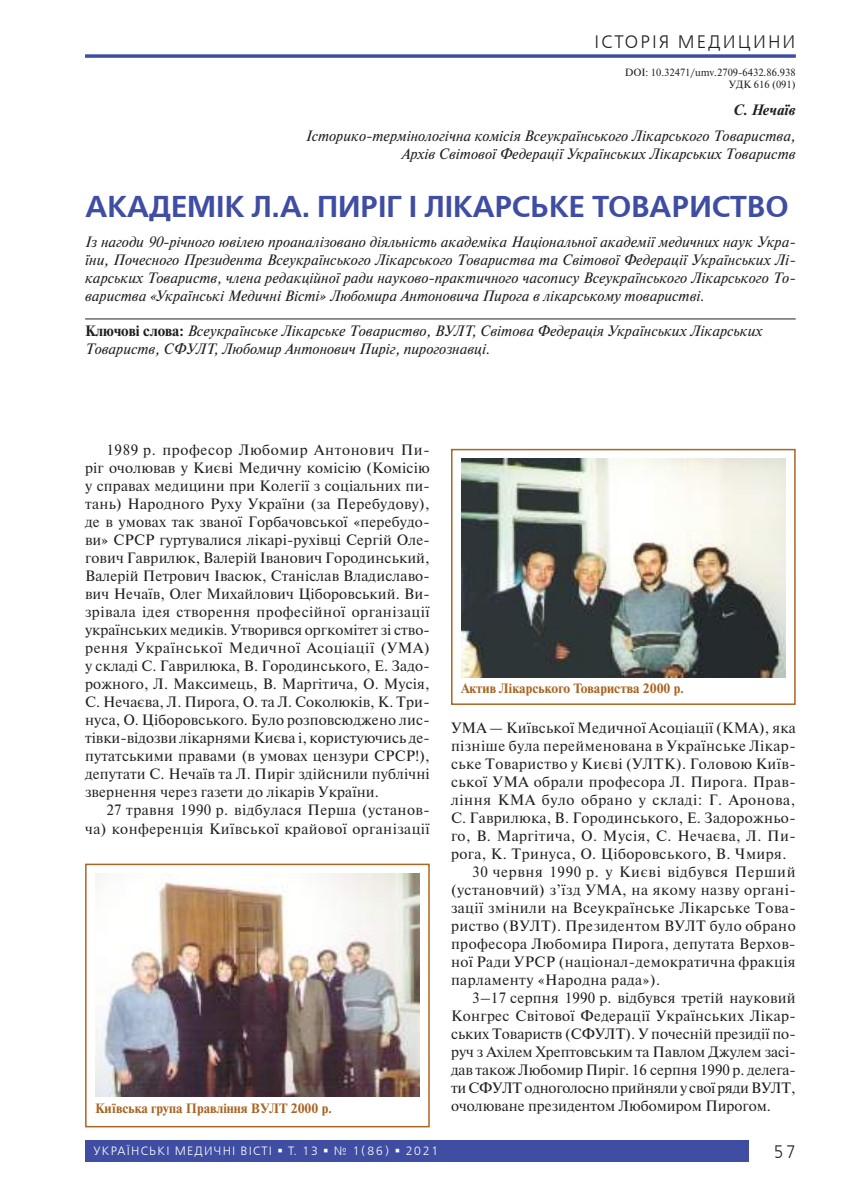
<style>
.page{position:relative;width:851px;height:1204px;background:#fff}
.page>*{position:absolute;margin:0;border:0;box-sizing:border-box;transform-origin:0 0}
.t1{font:700 30px "Free Set C";color:#3f4da2}
.t2{font:18px "Free Set C";letter-spacing:.115em;color:#241f1f}
.t3{font:18px "Free Set C";letter-spacing:.115em;color:#241f1f;scale:.9 1}
.t4{font:15px/18px "Newton";letter-spacing:.025em;color:#241f1f;text-align:justify}
.t5{font:italic 15px/18px "Newton";color:#241f1f;text-align:right}
.t6{font:15px "Newton";color:#241f1f}
.t7{font:15px "Newton";letter-spacing:-.015em;color:#241f1f}
.t8{font:15px "Newton";letter-spacing:.045em;color:#241f1f}
.t9{font:italic 700 15px "Newton";color:#241f1f}
.t10{font:700 13.5px "Newton";color:#a96523}
.t11{font:12px "Free Set C";letter-spacing:.1em;color:#fff}
.t12{font:10.5px/12.6px "Newton";color:#241f1f;text-align:right}
.s1{font-weight:700;font-style:normal}
</style>
<div class="page">
<div style="left:85px;top:1140px;width:663px;height:21px;background:#3f4da2"></div>
<hr style="left:85px;top:318px;width:710px;height:1px;background:#241f1f">
<img style="left:96px;top:873px;width:323px;height:223px">
<div style="left:85px;top:863px;width:344px;height:264px;border:2px solid #a96523"></div>
<img style="left:461px;top:459px;width:323px;height:218px">
<div style="left:451px;top:449px;width:344px;height:256px;border:2px solid #a96523"></div>
<hr style="left:85px;top:55px;width:710px;height:3px;background:#3f4da2">
<p class="t2" style="left:594px;top:31px;width:202px">ІСТОРІЯ МЕДИЦИНИ</p>
<p class="t2" style="left:707px;top:31px;width:89px">РУБРИКА</p>
<p class="t12" style="left:624px;top:65px;width:172px">DOI: 10.32471/umv.2709-6432.86.938<br>УДК 616 (091)</p>
<p class="t9" style="left:734px;top:100px;width:63px">С. Нечаїв</p>
<p class="t5" style="left:305px;top:127px;width:491px">Історико-термінологічна комісія Всеукраїнського Лікарського Товариства,<br>Архів Світової Федерації Українських Лікарських Товариств</p>
<h1 class="t1" style="left:85px;top:188px;width:705px">АКАДЕМІК Л.А. ПИРІГ І ЛІКАРСЬКЕ ТОВАРИСТВО</h1>
<p class="t5" style="left:85px;top:233px;width:712px;text-align:justify">Із нагоди 90-річного ювілею проаналізовано діяльність академіка Національної академії медичних наук Укра&shy;їни, Почесного Президента Всеукраїнського Лікарського Товариства та Світової Федерації Українських Лі&shy;карських Товариств, члена редакційної ради науково-практичного часопису Всеукраїнського Лікарського То&shy;вариства «Українські Медичні Вісті» Любомира Антоновича Пирога в лікарському товаристві.</p>
<p class="t5" style="left:85px;top:322px;width:679px;text-align:left"><span class="s1">Ключові слова:</span> Всеукраїнське Лікарське Товариство, ВУЛТ, Світова Федерація Українських Лікарських<br>Товариств, СФУЛТ, Любомир Антонович Пиріг, пирогознавці.</p>
<p class="t4" style="left:85px;top:440px;width:346px;text-indent:21px">1989 р. професор Любомир Антонович Пи&shy;ріг очолював у Києві Медичну комісію (Комісію у справах медицини при Колегії з соціальних пи&shy;тань) Народного Руху України (за Перебудову), де в умовах так званої Горбачовської «перебудо&shy;ви» СРСР гуртувалися лікарі-рухівці Сергій Оле&shy;гович Гаврилюк, Валерій Іванович Городинський, Валерій Петрович Івасюк, Станіслав Владиславо&shy;вич Нечаїв, Олег Михайлович Ціборовський. Ви&shy;зрівала ідея створення професійної організації українських медиків. Утворився оргкомітет зі ство&shy;рення Української Медичної Асоціації (УМА) у складі С. Гаврилюка, В. Городинського, Е. Задо&shy;рожного, Л. Максимець, В. Маргітича, О. Мусія, С. Нечаєва, Л. Пирога, О. та Л. Соколюків, К. Три&shy;нуса, О. Ціборовського. Було розповсюджено лис&shy;тівки-відозви лікарнями Києва і, користуючись де&shy;путатськими правами (в умовах цензури СРСР!), депутати С. Нечаїв та Л. Пиріг здійснили публічні звернення через газети до лікарів України.</p>
<p class="t4" style="left:85px;top:800px;width:346px;text-align:right">27 травня 1990 р. відбулася Перша (установ&shy;ча) конференція Київської крайової організації</p>
<p class="t10" style="left:95px;top:1100px;width:238px">Київська група Правління ВУЛТ 2000 р.</p>
<p class="t10" style="left:461px;top:680px;width:225px">Актив Лікарського Товариства 2000 р.</p>
<p class="t4" style="left:451px;top:718px;width:346px">УМА — Київської Медичної Асоціації (КМА), яка</p>
<p class="t4" style="left:451px;top:736px;width:346px">пізніше була перейменована в Українське Лікар-</p>
<p class="t4" style="left:451px;top:754px;width:346px">ське Товариство у Києві (УЛТК). Головою Київ-</p>
<p class="t4" style="left:451px;top:772px;width:346px">ської УМА обрали професора Л. Пирога. Прав-</p>
<p class="t4" style="left:451px;top:790px;width:346px">ління КМА було обрано у складі: Г. Аронова,</p>
<p class="t4" style="left:451px;top:808px;width:346px">С. Гаврилюка, В. Городинського, Е. Задорожньо-</p>
<p class="t4" style="left:451px;top:826px;width:346px">го, В. Маргітича, О. Мусія, С. Нечаєва, Л. Пи-</p>
<p class="t4" style="left:451px;top:844px;width:337px">рога, К. Тринуса, О. Ціборовського, В. Чмиря.</p>
<p class="t8" style="left:472px;top:860px;width:325px">30 червня 1990 р. у Києві відбувся Перший</p>
<p class="t4" style="left:451px;top:880px;width:346px">(установчий) з’їзд УМА, на якому назву органі-</p>
<p class="t4" style="left:451px;top:898px;width:346px">зації змінили на Всеукраїнське Лікарське Това-</p>
<p class="t4" style="left:451px;top:916px;width:346px">риство (ВУЛТ). Президентом ВУЛТ було обрано</p>
<p class="t4" style="left:451px;top:934px;width:344px">професора Любомира Пирога, депутата Верхов-</p>
<p class="t4" style="left:451px;top:952px;width:346px">ної Ради УРСР (націонал-демократична фракція</p>
<p class="t4" style="left:451px;top:970px;width:210px">парламенту «Народна рада»).</p>
<p class="t4" style="left:472px;top:988px;width:325px">3–17 серпня 1990 р. відбувся третій науковий</p>
<p class="t4" style="left:451px;top:1006px;width:346px">Конгрес Світової Федерації Українських Лікар-</p>
<p class="t6" style="left:451px;top:1022px;width:346px">ських Товариств (СФУЛТ). У почесній президії по-</p>
<p class="t6" style="left:451px;top:1040px;width:346px">руч з Ахілем Хрептовським та Павлом Джулем засі-</p>
<p class="t6" style="left:451px;top:1058px;width:346px">дав також Любомир Пиріг. 16 серпня 1990 р. делега-</p>
<p class="t7" style="left:451px;top:1076px;width:346px">ти СФУЛТ одноголосно прийняли у свої ряди ВУЛТ,</p>
<p class="t6" style="left:451px;top:1094px;width:321px">очолюване президентом Любомиром Пирогом.</p>
<p class="t11" style="left:94px;top:1144px;width:346px">УКРАЇНСЬКІ МЕДИЧНІ ВІСТІ ▪ Т. 13 ▪ № 1(86) ▪ 2021</p>
<p class="t3" style="left:773px;top:1140px;width:26px">57</p>
</div>
